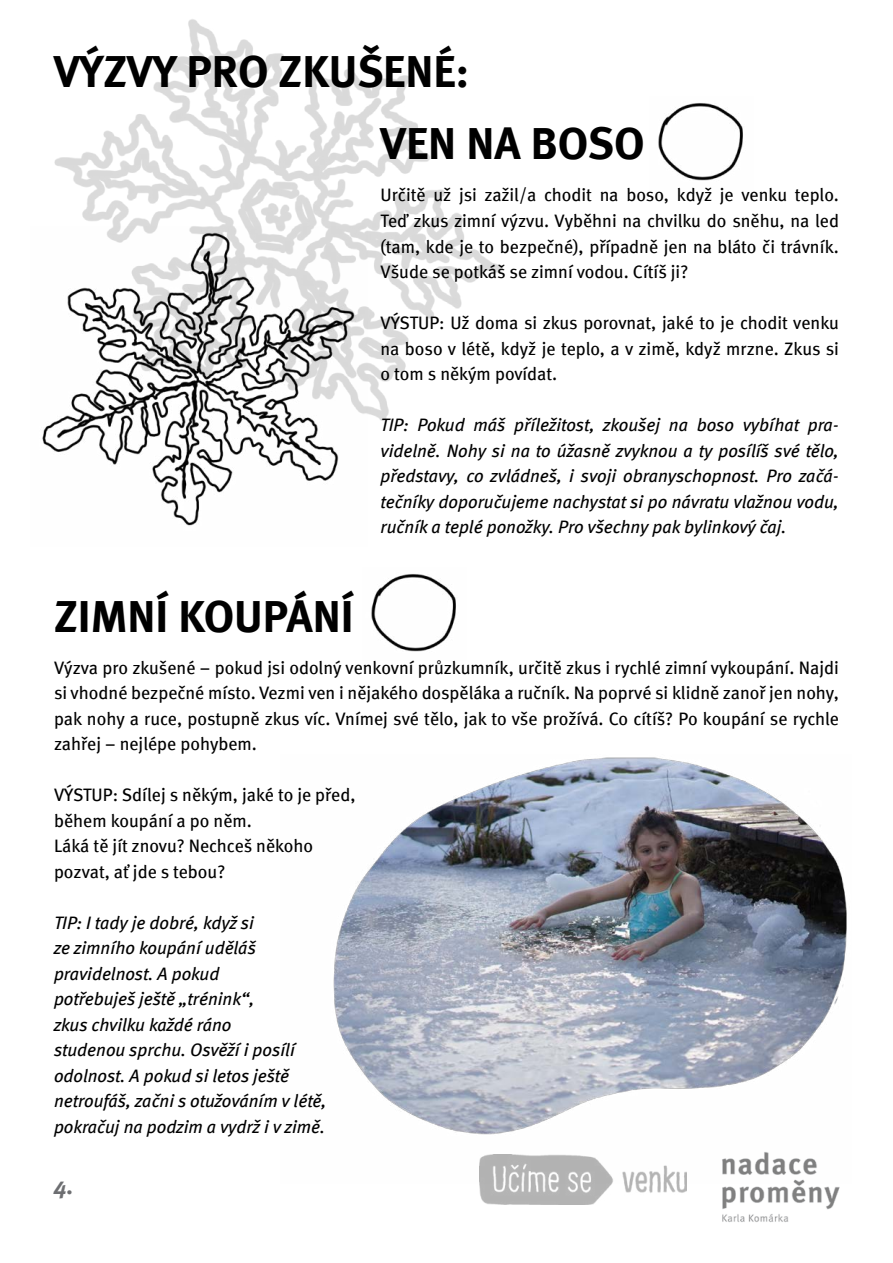
<style>
.page{position:relative;width:893px;height:1263px;background:#fff}
.page>*{position:absolute;margin:0;border:0;box-sizing:border-box;transform-origin:0 0}
.t1{font:45px "Meta Bold CELF";color:#000}
.t2{font:italic 24px "Meta Bold CE";color:#6d6e71}
.t3{font:18px/25.5px "Meta Book CE";color:#000;text-align:justify}
.t4{font:italic 18px/25.5px "Meta Book CE";color:#000;text-align:justify}
</style>
<div class="page">
<img style="left:333px;top:757px;width:514px;height:398px">
<img style="left:54px;top:19px;width:449px;height:402px">
<img style="left:697px;top:1100px;width:150px;height:122px">
<img style="left:658px;top:103px;width:85px;height:78px">
<img style="left:371px;top:574px;width:85px;height:78px">
<img style="left:42px;top:227px;width:326px;height:299px">
<img style="left:479px;top:1155px;width:208px;height:49px">
<h1 class="t1" style="left:54px;top:43px;width:417px">VÝZVY PRO ZKUŠENÉ:</h1>
<h1 class="t1" style="left:381px;top:115px;width:266px">VEN NA BOSO</h1>
<h1 class="t1" style="left:54px;top:588px;width:301px">ZIMNÍ KOUPÁNÍ</h1>
<p class="t3" style="left:381px;top:183px;width:460px">Určitě už jsi zažil/a chodit na boso, když je venku teplo.<br>Teď zkus zimní výzvu. Vyběhni na chvilku do sněhu, na led (tam, kde je to bezpečné), případně jen na bláto či trávník.<br>Všude se potkáš se zimní vodou. Cítíš ji?</p>
<p class="t3" style="left:381px;top:310px;width:460px">VÝSTUP: Už doma si zkus porovnat, jaké to je chodit venku na boso v létě, když je teplo, a v zimě, když mrzne. Zkus si o tom s někým povídat.</p>
<p class="t4" style="left:381px;top:412px;width:460px">TIP: Pokud máš příležitost, zkoušej na boso vybíhat pra&shy;videlně. Nohy si na to úžasně zvyknou a ty posílíš své tělo, představy, co zvládneš, i svoji obranyschopnost. Pro začá&shy;tečníky doporučujeme nachystat si po návratu vlažnou vodu, ručník a teplé ponožky. Pro všechny pak bylinkový čaj.</p>
<p class="t3" style="left:54px;top:655px;width:786px">Výzva pro zkušené – pokud jsi odolný venkovní průzkumník, určitě zkus i rychlé zimní vykoupání. Najdi si vhodné bezpečné místo. Vezmi ven i nějakého dospěláka a ručník. Na poprvé si klidně zanoř jen nohy, pak nohy a ruce, postupně zkus víc. Vnímej své tělo, jak to vše prožívá. Co cítíš? Po koupání se rychle zahřej – nejlépe pohybem.</p>
<p class="t3" style="left:54px;top:782px;width:303px;text-align:left">VÝSTUP: Sdílej s někým, jaké to je před, během koupání a po něm.<br>Láká tě jít znovu? Nechceš někoho pozvat, ať jde s tebou?</p>
<p class="t4" style="left:54px;top:910px;width:274px;text-align:left">TIP: I tady je dobré, když si<br>ze zimního koupání uděláš pravidelnost. A pokud<br>potřebuješ ještě „trénink“,<br>zkus chvilku každé ráno<br>studenou sprchu. Osvěží i posílí odolnost. A pokud si letos ještě netroufáš, začni s otužováním v létě, pokračuj na podzim a vydrž i v zimě.</p>
<h2 class="t2" style="left:54px;top:1171px;width:21px">4.</h2>
</div>
